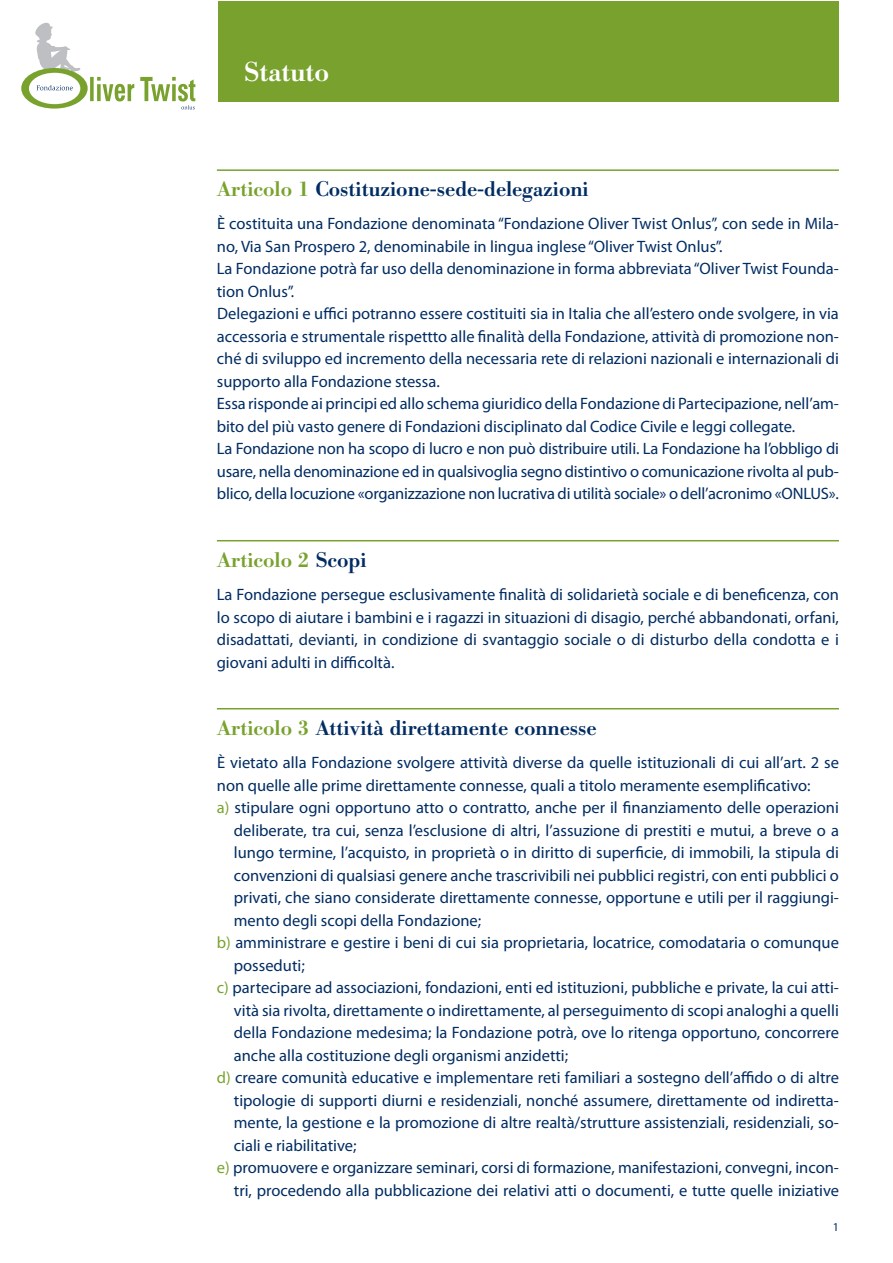
<style>
.page{position:relative;width:893px;height:1263px;background:#fff}
.page>*{position:absolute;margin:0;border:0;box-sizing:border-box;transform-origin:0 0}
.t1{font:500 27px "Bodoni BE";color:#fff}
.t2{font:500 21px "Bodoni BE";color:#002c62}
.t3{font:500 21px "Bodoni BE";color:#78a22d}
.t4{font:16.5px/22.5px "Myriad Pro";color:#002c62;text-align:justify}
.t5{font:12px "Myriad Pro";color:#002c62}
.s1{color:#78a22d}
.s2{color:#002c62}
</style>
<div class="page">
<div style="left:218px;top:1px;width:620px;height:100px;background:#78a22d"></div>
<hr style="left:217px;top:169px;width:622px;height:2px;background:#78a22d">
<hr style="left:217px;top:540px;width:622px;height:1px;background:#78a22d">
<hr style="left:217px;top:708px;width:622px;height:1px;background:#78a22d">
<svg style="left:21px;top:22px;width:174px;height:87px"></svg>
<p class="t1" style="left:244px;top:57px;width:87px">Statuto</p>
<p class="t2" style="left:217px;top:177px;width:373px"><span class="s1">Articolo 1</span> Costituzione-sede-delegazioni</p>
<p class="t4" style="left:217px;top:212px;width:624px">È costituita una Fondazione denominata “Fondazione Oliver Twist Onlus”, con sede in Mila&shy;no, Via San Prospero 2, denominabile in lingua inglese “Oliver Twist Onlus”.</p>
<p class="t4" style="left:217px;top:257px;width:624px">La Fondazione potrà far uso della denominazione in forma abbreviata “Oliver Twist Founda&shy;tion Onlus”.</p>
<p class="t4" style="left:217px;top:302px;width:624px">Delegazioni e uffici potranno essere costituiti sia in Italia che all’estero onde svolgere, in via accessoria e strumentale rispettto alle finalità della Fondazione, attività di promozione non&shy;ché di sviluppo ed incremento della necessaria rete di relazioni nazionali e internazionali di supporto alla Fondazione stessa.</p>
<p class="t4" style="left:217px;top:392px;width:624px">Essa risponde ai principi ed allo schema giuridico della Fondazione di Partecipazione, nell’am&shy;bito del più vasto genere di Fondazioni disciplinato dal Codice Civile e leggi collegate.</p>
<p class="t4" style="left:217px;top:437px;width:624px">La Fondazione non ha scopo di lucro e non può distribuire utili. La Fondazione ha l’obbligo di usare, nella denominazione ed in qualsivoglia segno distintivo o comunicazione rivolta al pub&shy;blico, della locuzione «organizzazione non lucrativa di utilità sociale» o dell’acronimo «ONLUS».</p>
<p class="t3" style="left:217px;top:548px;width:151px">Articolo 2 <span class="s2">Scopi</span></p>
<p class="t4" style="left:217px;top:583px;width:624px">La Fondazione persegue esclusivamente finalità di solidarietà sociale e di beneficenza, con lo scopo di aiutare i bambini e i ragazzi in situazioni di disagio, perché abbandonati, orfani, disadattati, devianti, in condizione di svantaggio sociale o di disturbo della condotta e i giovani adulti in difficoltà.</p>
<p class="t2" style="left:217px;top:716px;width:381px"><span class="s1">Articolo 3</span> Attività direttamente connesse</p>
<p class="t4" style="left:217px;top:751px;width:624px">È vietato alla Fondazione svolgere attività diverse da quelle istituzionali di cui all’art. 2 se non quelle alle prime direttamente connesse, quali a titolo meramente esemplificativo:</p>
<p class="t4" style="left:234px;top:796px;width:607px;text-indent:-17px"><span class="s1">a)</span> stipulare ogni opportuno atto o contratto, anche per il finanziamento delle operazioni deliberate, tra cui, senza l’esclusione di altri, l’assuzione di prestiti e mutui, a breve o a lungo termine, l’acquisto, in proprietà o in diritto di superficie, di immobili, la stipula di convenzioni di qualsiasi genere anche trascrivibili nei pubblici registri, con enti pubblici o privati, che siano considerate direttamente connesse, opportune e utili per il raggiungi&shy;mento degli scopi della Fondazione;</p>
<p class="t4" style="left:234px;top:931px;width:607px;text-indent:-17px"><span class="s1">b)</span> amministrare e gestire i beni di cui sia proprietaria, locatrice, comodataria o comunque posseduti;</p>
<p class="t4" style="left:234px;top:976px;width:607px;text-indent:-17px"><span class="s1">c)</span> partecipare ad associazioni, fondazioni, enti ed istituzioni, pubbliche e private, la cui atti&shy;vità sia rivolta, direttamente o indirettamente, al perseguimento di scopi analoghi a quelli della Fondazione medesima; la Fondazione potrà, ove lo ritenga opportuno, concorrere anche alla costituzione degli organismi anzidetti;</p>
<p class="t4" style="left:234px;top:1066px;width:607px;text-indent:-17px"><span class="s1">d)</span> creare comunità educative e implementare reti familiari a sostegno dell’affido o di altre tipologie di supporti diurni e residenziali, nonché assumere, direttamente od indiretta&shy;mente, la gestione e la promozione di altre realtà/strutture assistenziali, residenziali, so&shy;ciali e riabilitative;</p>
<p class="t4" style="left:217px;top:1156px;width:624px;text-align:right"><span class="s1">e)</span> promuovere e organizzare seminari, corsi di formazione, manifestazioni, convegni, incon&shy;tri, procedendo alla pubblicazione dei relativi atti o documenti, e tutte quelle iniziative</p>
<p class="t5" style="left:833px;top:1219px;width:8px">1</p>
</div>
